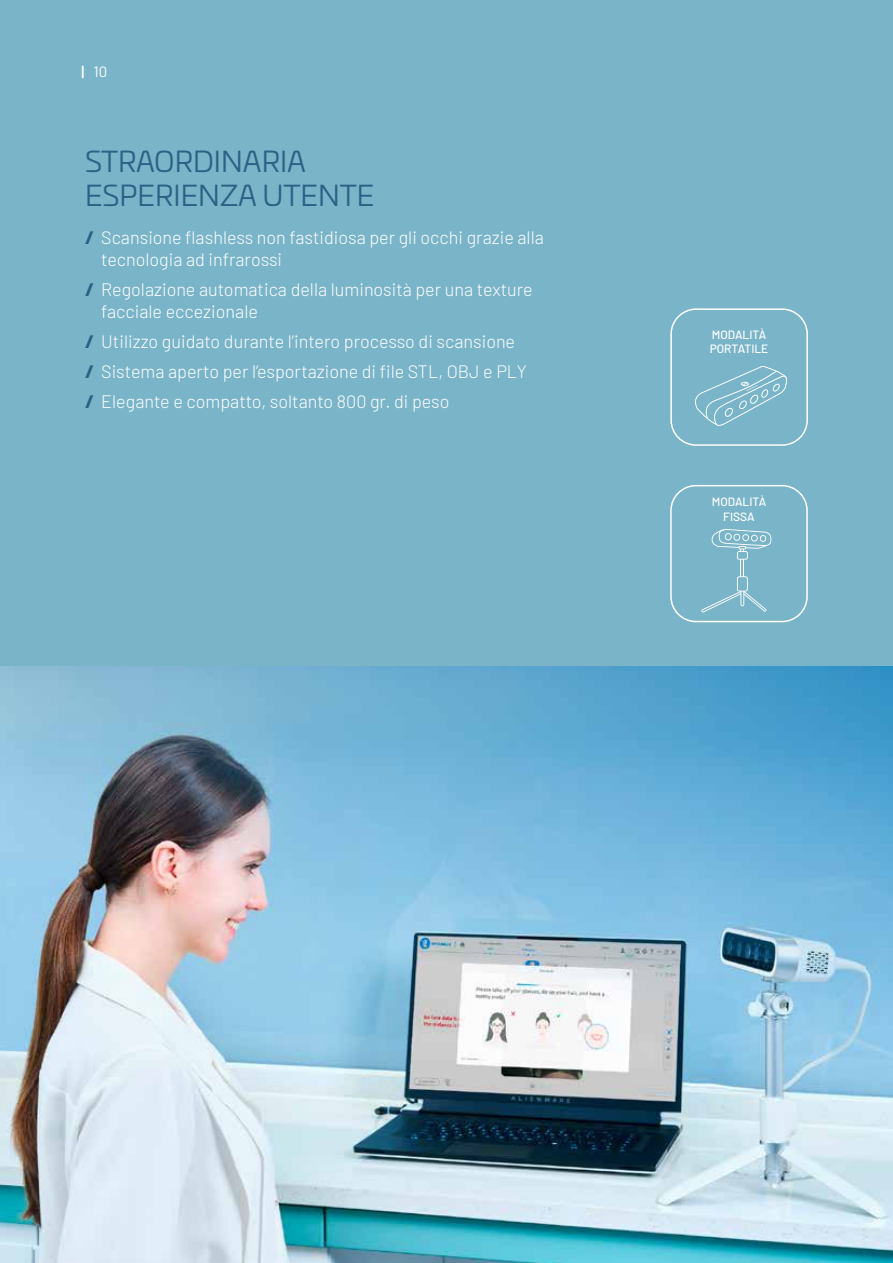
<style>
.page{position:relative;width:893px;height:1263px;background:#fff}
.page>*{position:absolute;margin:0;border:0;box-sizing:border-box;transform-origin:0 0}
.t1{font:28.5px/34.2px "Univia Pro";color:#2c6085}
.t2{font:300 18px/21.6px "Barlow";color:#fff}
.t3{font:15px "Barlow";color:#fff}
.t4{font:500 12px/14.4px "Barlow";color:#fff}
.s1{font-weight:600}
.s2{font-weight:800;color:#2c6085}
</style>
<div class="page">
<img style="left:0;top:665px;width:893px;height:598px">
<div style="left:0;top:0;width:893px;height:665px;background:#79b4c8"></div>
<svg style="left:670px;top:308px;width:138px;height:315px"></svg>
<p class="t3" style="left:82px;top:60px;width:27px"><span class="s1">|</span> 10</p>
<h1 class="t1" style="left:85px;top:143px;width:291px">STRAORDINARIA<br>ESPERIENZA UTENTE</h1>
<p class="t2" style="left:101px;top:226px;width:444px;text-indent:-16px"><span class="s2">/</span> Scansione flashless non fastidiosa per gli occhi grazie alla tecnologia ad infrarossi</p>
<p class="t2" style="left:101px;top:278px;width:433px;text-indent:-16px"><span class="s2">/</span> Regolazione automatica della luminosità per una texture facciale eccezionale</p>
<p class="t2" style="left:85px;top:325px;width:443px;line-height:30.2px"><span class="s2">/</span> Utilizzo guidato durante l’intero processo di scansione <span class="s2">/</span> Sistema aperto per l’esportazione di file STL, OBJ e PLY <span class="s2">/</span> Elegante e compatto, soltanto 800 gr. di peso</p>
<p class="t4" style="left:710px;top:326px;width:60px">MODALITÀ<br>PORTATILE</p>
<p class="t4" style="left:712px;top:494px;width:56px;text-align:center">MODALITÀ<br>FISSA</p>
</div>
